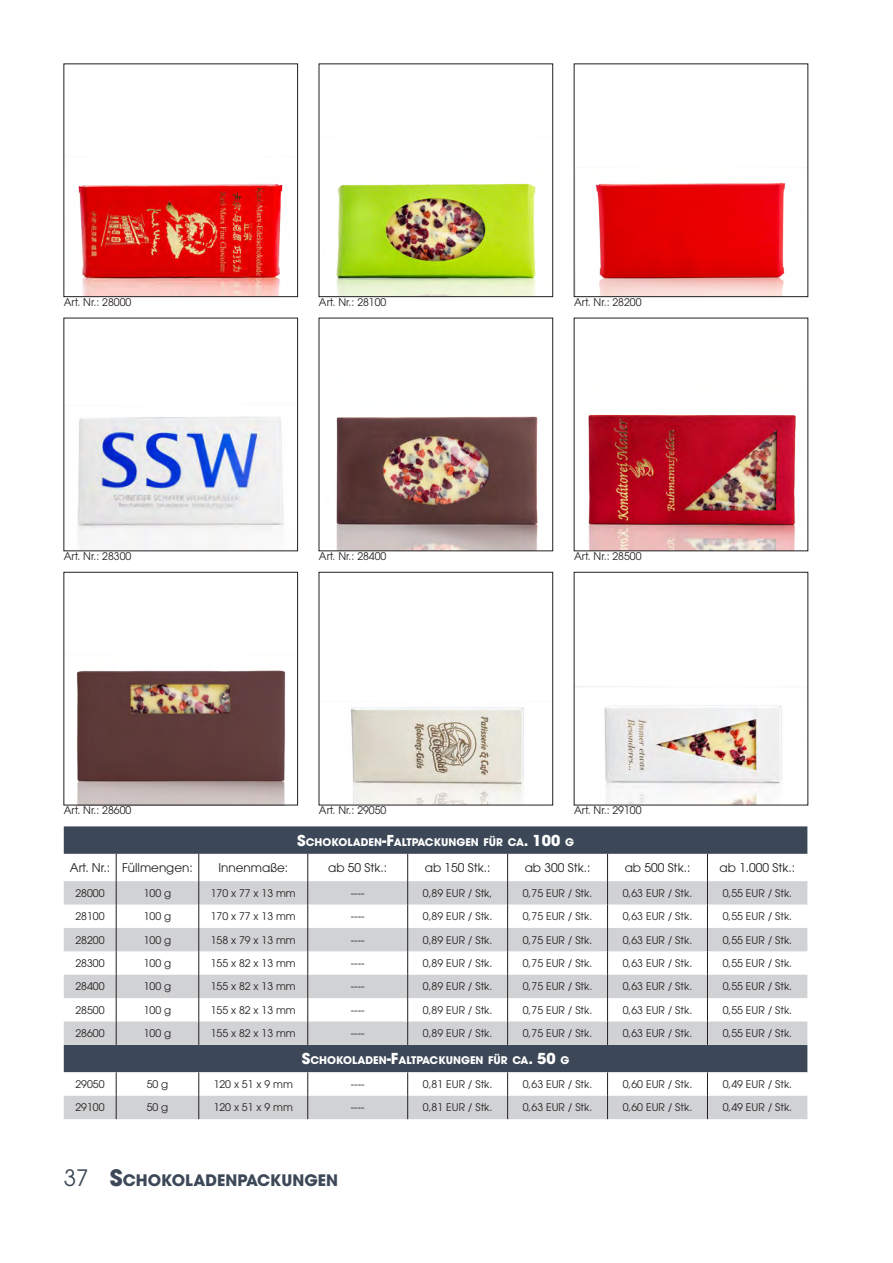
<style>
.page{position:relative;width:893px;height:1263px;background:#fff}
.page>*{position:absolute;margin:0;border:0;box-sizing:border-box;transform-origin:0 0}
.t1{font:700 15.75px "ITC Avant Garde Pro";color:#3c4857}
.t2{font:12px "ITC Avant Garde Pro";color:#231f20}
.t3{font:10.5px "ITC Avant Garde Pro";color:#231f20}
.t4{font:700 10.5px "ITC Avant Garde Pro";color:#fff}
.s1{font-size:15px}
.s2{font-weight:400;font-size:22.5px}
.s3{font-size:22.5px}
</style>
<div class="page">
<img style="left:78px;top:184px;width:205px;height:111px">
<div style="left:64px;top:64px;width:234px;height:233px;border:1px solid #231f20"></div>
<img style="left:336px;top:183px;width:200px;height:112px">
<div style="left:319px;top:64px;width:234px;height:233px;border:1px solid #231f20"></div>
<img style="left:595px;top:182px;width:191px;height:113px">
<img style="left:77px;top:417px;width:207px;height:132px">
<img style="left:336px;top:416px;width:202px;height:133px">
<div style="left:319px;top:318px;width:234px;height:233px;border:1px solid #231f20"></div>
<img style="left:588px;top:414px;width:208px;height:135px">
<img style="left:76px;top:670px;width:210px;height:133px">
<div style="left:64px;top:572px;width:234px;height:233px;border:1px solid #231f20"></div>
<img style="left:351px;top:707px;width:173px;height:96px">
<div style="left:319px;top:572px;width:234px;height:233px;border:1px solid #231f20"></div>
<img style="left:576px;top:686px;width:206px;height:117px">
<svg style="left:64px;top:826px;width:743px;height:28px;background:#404b5a"></svg>
<svg style="left:64px;top:881px;width:743px;height:238px;fill:#d1d2d4"></svg>
<svg style="left:116px;top:854px;width:1px;height:191px"></svg>
<svg style="left:199px;top:854px;width:1px;height:191px"></svg>
<svg style="left:307px;top:854px;width:1px;height:191px"></svg>
<svg style="left:407px;top:854px;width:1px;height:191px"></svg>
<svg style="left:507px;top:854px;width:1px;height:191px"></svg>
<svg style="left:607px;top:854px;width:1px;height:191px"></svg>
<svg style="left:707px;top:854px;width:1px;height:191px"></svg>
<svg style="left:116px;top:1072px;width:1px;height:47px"></svg>
<svg style="left:199px;top:1072px;width:1px;height:47px"></svg>
<svg style="left:307px;top:1072px;width:1px;height:47px"></svg>
<svg style="left:407px;top:1072px;width:1px;height:47px"></svg>
<svg style="left:507px;top:1072px;width:1px;height:47px"></svg>
<svg style="left:607px;top:1072px;width:1px;height:47px"></svg>
<svg style="left:707px;top:1072px;width:1px;height:47px"></svg>
<p class="t3" style="left:64px;top:295px;width:69px">Art. Nr.: 28000</p>
<p class="t3" style="left:319px;top:295px;width:69px">Art. Nr.: 28100</p>
<p class="t3" style="left:574px;top:295px;width:69px">Art. Nr.: 28200</p>
<p class="t3" style="left:64px;top:549px;width:69px">Art. Nr.: 28300</p>
<p class="t3" style="left:319px;top:549px;width:69px">Art. Nr.: 28400</p>
<p class="t3" style="left:574px;top:549px;width:69px">Art. Nr.: 28500</p>
<p class="t3" style="left:64px;top:803px;width:69px">Art. Nr.: 28600</p>
<p class="t3" style="left:319px;top:803px;width:69px">Art. Nr.: 29050</p>
<p class="t3" style="left:574px;top:803px;width:69px">Art. Nr.: 29100</p>
<p class="t4" style="left:297px;top:835px;width:278px"><span class="s1">S</span>CHOKOLADEN<span class="s1">-F</span>ALTPACKUNGEN FÜR CA<span class="s1">. 100</span> G</p>
<p class="t2" style="left:70px;top:860px;width:124px">Art. Nr.: Füllmengen:</p>
<p class="t2" style="left:218px;top:860px;width:71px">Innenmaße:</p>
<p class="t2" style="left:328px;top:860px;width:61px">ab 50 Stk.:</p>
<p class="t2" style="left:425px;top:860px;width:67px">ab 150 Stk.:</p>
<p class="t2" style="left:525px;top:860px;width:67px">ab 300 Stk.:</p>
<p class="t2" style="left:625px;top:860px;width:67px">ab 500 Stk.:</p>
<p class="t2" style="left:720px;top:860px;width:77px">ab 1.000 Stk.:</p>
<p class="t3" style="left:75px;top:886px;width:31px">28000</p>
<p class="t3" style="left:144px;top:886px;width:29px">100 g</p>
<p class="t3" style="left:211px;top:886px;width:87px">170 x 77 x 13 mm</p>
<p class="t3" style="left:351px;top:886px;width:15px">----</p>
<p class="t3" style="left:423px;top:886px;width:71px">0,89 EUR / Stk,</p>
<p class="t3" style="left:523px;top:886px;width:71px">0,75 EUR / Stk.</p>
<p class="t3" style="left:623px;top:886px;width:71px">0,63 EUR / Stk.</p>
<p class="t3" style="left:723px;top:886px;width:71px">0,55 EUR / Stk.</p>
<p class="t3" style="left:75px;top:910px;width:31px">28100</p>
<p class="t3" style="left:144px;top:910px;width:29px">100 g</p>
<p class="t3" style="left:211px;top:910px;width:87px">170 x 77 x 13 mm</p>
<p class="t3" style="left:351px;top:910px;width:15px">----</p>
<p class="t3" style="left:423px;top:910px;width:71px">0,89 EUR / Stk.</p>
<p class="t3" style="left:523px;top:910px;width:71px">0,75 EUR / Stk.</p>
<p class="t3" style="left:623px;top:910px;width:71px">0,63 EUR / Stk.</p>
<p class="t3" style="left:723px;top:910px;width:71px">0,55 EUR / Stk.</p>
<p class="t3" style="left:75px;top:933px;width:31px">28200</p>
<p class="t3" style="left:144px;top:933px;width:29px">100 g</p>
<p class="t3" style="left:211px;top:933px;width:87px">158 x 79 x 13 mm</p>
<p class="t3" style="left:351px;top:933px;width:15px">----</p>
<p class="t3" style="left:423px;top:933px;width:71px">0,89 EUR / Stk.</p>
<p class="t3" style="left:523px;top:933px;width:71px">0,75 EUR / Stk.</p>
<p class="t3" style="left:623px;top:933px;width:71px">0,63 EUR / Stk.</p>
<p class="t3" style="left:723px;top:933px;width:71px">0,55 EUR / Stk.</p>
<p class="t3" style="left:75px;top:956px;width:31px">28300</p>
<p class="t3" style="left:144px;top:956px;width:29px">100 g</p>
<p class="t3" style="left:211px;top:956px;width:87px">155 x 82 x 13 mm</p>
<p class="t3" style="left:351px;top:956px;width:15px">----</p>
<p class="t3" style="left:423px;top:956px;width:71px">0,89 EUR / Stk.</p>
<p class="t3" style="left:523px;top:956px;width:71px">0,75 EUR / Stk.</p>
<p class="t3" style="left:623px;top:956px;width:71px">0,63 EUR / Stk.</p>
<p class="t3" style="left:723px;top:956px;width:71px">0,55 EUR / Stk.</p>
<p class="t3" style="left:75px;top:980px;width:31px">28400</p>
<p class="t3" style="left:144px;top:980px;width:29px">100 g</p>
<p class="t3" style="left:211px;top:980px;width:87px">155 x 82 x 13 mm</p>
<p class="t3" style="left:351px;top:980px;width:15px">----</p>
<p class="t3" style="left:423px;top:980px;width:71px">0,89 EUR / Stk.</p>
<p class="t3" style="left:523px;top:980px;width:71px">0,75 EUR / Stk.</p>
<p class="t3" style="left:623px;top:980px;width:71px">0,63 EUR / Stk.</p>
<p class="t3" style="left:723px;top:980px;width:71px">0,55 EUR / Stk.</p>
<p class="t3" style="left:75px;top:1003px;width:31px">28500</p>
<p class="t3" style="left:144px;top:1003px;width:29px">100 g</p>
<p class="t3" style="left:211px;top:1003px;width:87px">155 x 82 x 13 mm</p>
<p class="t3" style="left:351px;top:1003px;width:15px">----</p>
<p class="t3" style="left:423px;top:1003px;width:71px">0,89 EUR / Stk.</p>
<p class="t3" style="left:523px;top:1003px;width:71px">0,75 EUR / Stk.</p>
<p class="t3" style="left:623px;top:1003px;width:71px">0,63 EUR / Stk.</p>
<p class="t3" style="left:723px;top:1003px;width:71px">0,55 EUR / Stk.</p>
<p class="t3" style="left:75px;top:1027px;width:31px">28600</p>
<p class="t3" style="left:144px;top:1027px;width:29px">100 g</p>
<p class="t3" style="left:211px;top:1027px;width:87px">155 x 82 x 13 mm</p>
<p class="t3" style="left:351px;top:1027px;width:15px">----</p>
<p class="t3" style="left:423px;top:1027px;width:71px">0,89 EUR / Stk.</p>
<p class="t3" style="left:523px;top:1027px;width:71px">0,75 EUR / Stk.</p>
<p class="t3" style="left:623px;top:1027px;width:71px">0,63 EUR / Stk.</p>
<p class="t3" style="left:723px;top:1027px;width:71px">0,55 EUR / Stk.</p>
<p class="t4" style="left:302px;top:1053px;width:269px"><span class="s1">S</span>CHOKOLADEN<span class="s1">-F</span>ALTPACKUNGEN FÜR CA<span class="s1">. 50</span> G</p>
<p class="t3" style="left:75px;top:1077px;width:31px">29050</p>
<p class="t3" style="left:147px;top:1077px;width:23px">50 g</p>
<p class="t3" style="left:214px;top:1077px;width:81px">120 x 51 x 9 mm</p>
<p class="t3" style="left:351px;top:1077px;width:15px">----</p>
<p class="t3" style="left:423px;top:1077px;width:71px">0,81 EUR / Stk.</p>
<p class="t3" style="left:523px;top:1077px;width:71px">0,63 EUR / Stk.</p>
<p class="t3" style="left:623px;top:1077px;width:71px">0,60 EUR / Stk.</p>
<p class="t3" style="left:723px;top:1077px;width:71px">0,49 EUR / Stk.</p>
<p class="t3" style="left:75px;top:1101px;width:31px">29100</p>
<p class="t3" style="left:147px;top:1101px;width:23px">50 g</p>
<p class="t3" style="left:214px;top:1101px;width:81px">120 x 51 x 9 mm</p>
<p class="t3" style="left:351px;top:1101px;width:15px">----</p>
<p class="t3" style="left:423px;top:1101px;width:71px">0,81 EUR / Stk.</p>
<p class="t3" style="left:523px;top:1101px;width:71px">0,63 EUR / Stk.</p>
<p class="t3" style="left:623px;top:1101px;width:71px">0,60 EUR / Stk.</p>
<p class="t3" style="left:723px;top:1101px;width:71px">0,49 EUR / Stk.</p>
<p class="t1" style="left:64px;top:1170px;width:276px"><span class="s2">37</span> <span class="s3">S</span>CHOKOLADENPACKUNGEN</p>
</div>
